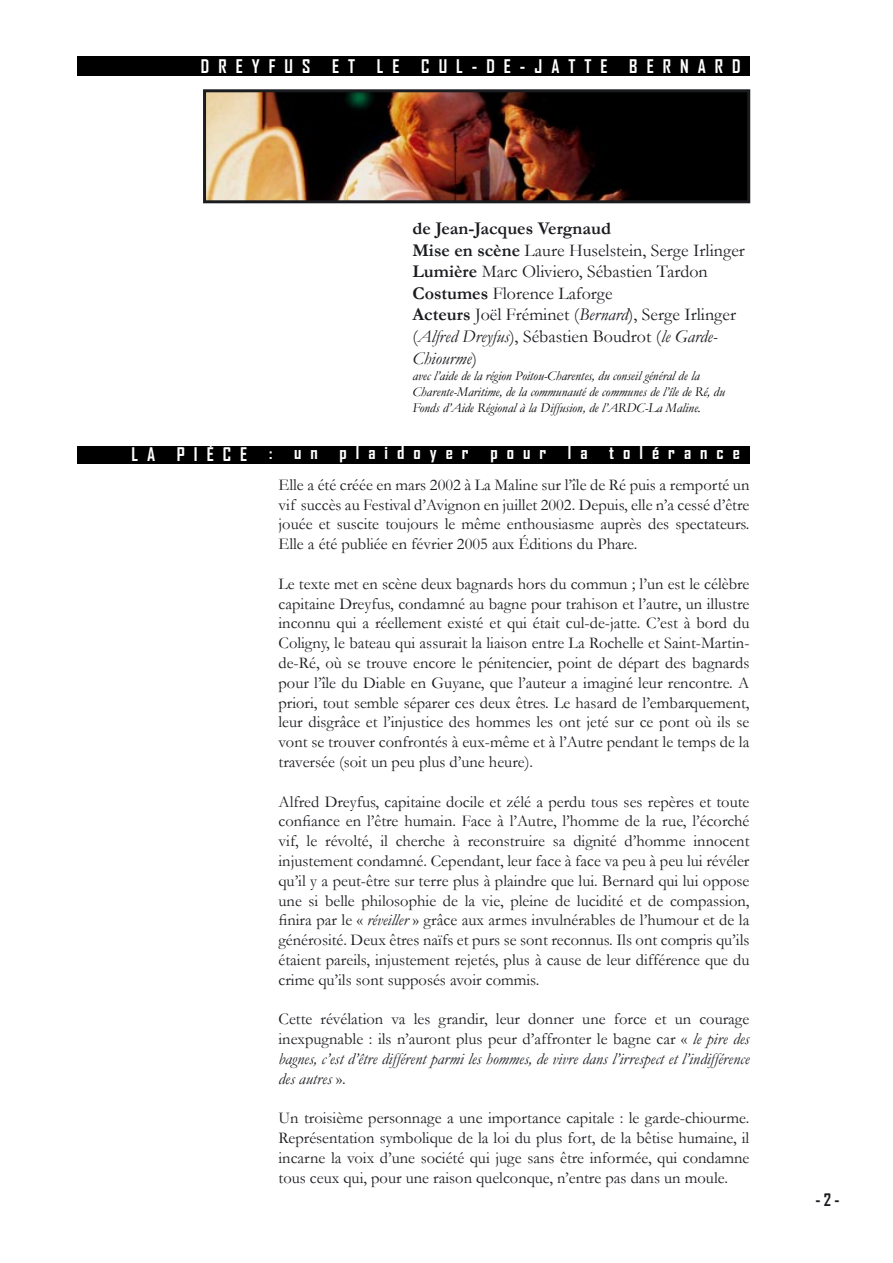
<style>
.page{position:relative;width:893px;height:1263px;background:#fff}
.page>*{position:absolute;margin:0;border:0;box-sizing:border-box;transform-origin:0 0}
.t1{font:18px/21.6px "Garamond";color:#1b1c20}
.t2{font:700 18px "Agency FB";letter-spacing:.5em;color:#fff}
.t3{font:700 18px "Garamond";color:#1b1c20}
.t4{font:16.5px/19.8px "Garamond";color:#1b1c20;text-align:justify}
.t5{font:700 16.5px "Agency FB";color:#1b1c20}
.t6{font:italic 13.5px/16.2px "Garamond";color:#050000}
.s1{font-weight:700}
.s2{font-style:italic}
</style>
<div class="page">
<div style="left:77px;top:56px;width:672px;height:20px;background:#000"></div>
<div style="left:77px;top:446px;width:672px;height:17px;background:#000"></div>
<img style="left:207px;top:93px;width:539px;height:106px">
<div style="left:203px;top:89px;width:547px;height:114px;border:3px solid #1b1c20"></div>
<p class="t2" style="left:201px;top:55px;width:541px">DREYFUS ET LE CUL-DE-JATTE BERNARD</p>
<p class="t3" style="left:412px;top:216px;width:200px">de Jean-Jacques Vergnaud</p>
<p class="t1" style="left:412px;top:239px;width:334px"><span class="s1">Mise en scène</span> Laure Huselstein, Serge Irlinger</p>
<p class="t1" style="left:412px;top:260px;width:297px"><span class="s1">Lumière</span> Marc Oliviero, Sébastien Tardon</p>
<p class="t1" style="left:412px;top:282px;width:202px"><span class="s1">Costumes</span> Florence Laforge</p>
<p class="t1" style="left:412px;top:303px;width:325px"><span class="s1">Acteurs</span> Joël Fréminet (<span class="s2">Bernard</span>), Serge Irlinger (<span class="s2">Alfred Dreyfus</span>), Sébastien Boudrot (<span class="s2">le Garde-<br>Chiourme</span>)</p>
<p class="t6" style="left:412px;top:367px;width:314px">avec l’aide de la région Poitou-Charentes, du conseil général de la<br>Charente-Maritime, de la communauté de communes de l’île de Ré, du<br>Fonds d’Aide Régional à la Diffusion, de l’ARDC-La Maline.</p>
<p class="t2" style="left:131px;top:441px;width:610px">LA PIÈCE : un plaidoyer pour la tolérance</p>
<p class="t4" style="left:279px;top:474px;width:472px">Elle a été créée en mars 2002 à La Maline sur l’île de Ré puis a remporté un vif succès au Festival d’Avignon en juillet 2002. Depuis, elle n’a cessé d’être jouée et suscite toujours le même enthousiasme auprès des spectateurs.<br>Elle a été publiée en février 2005 aux Éditions du Phare.</p>
<p class="t4" style="left:279px;top:573px;width:472px">Le texte met en scène deux bagnards hors du commun ; l’un est le célèbre capitaine Dreyfus, condamné au bagne pour trahison et l’autre, un illustre inconnu qui a réellement existé et qui était cul-de-jatte. C’est à bord du Coligny, le bateau qui assurait la liaison entre La Rochelle et Saint-Martin&shy;de-Ré, où se trouve encore le pénitencier, point de départ des bagnards pour l’île du Diable en Guyane, que l’auteur a imaginé leur rencontre. A priori, tout semble séparer ces deux êtres. Le hasard de l’embarquement, leur disgrâce et l’injustice des hommes les ont jeté sur ce pont où ils se vont se trouver confrontés à eux-même et à l’Autre pendant le temps de la traversée (soit un peu plus d’une heure).</p>
<p class="t4" style="left:279px;top:791px;width:472px">Alfred Dreyfus, capitaine docile et zélé a perdu tous ses repères et toute confiance en l’être humain. Face à l’Autre, l’homme de la rue, l’écorché vif, le révolté, il cherche à reconstruire sa dignité d’homme innocent injustement condamné. Cependant, leur face à face va peu à peu lui révéler qu’il y a peut-être sur terre plus à plaindre que lui. Bernard qui lui oppose une si belle philosophie de la vie, pleine de lucidité et de compassion, finira par le « <span class="s2">réveiller</span> » grâce aux armes invulnérables de l’humour et de la générosité. Deux êtres naïfs et purs se sont reconnus. Ils ont compris qu’ils étaient pareils, injustement rejetés, plus à cause de leur différence que du crime qu’ils sont supposés avoir commis.</p>
<p class="t4" style="left:279px;top:1009px;width:472px">Cette révélation va les grandir, leur donner une force et un courage inexpugnable : ils n’auront plus peur d’affronter le bagne car « <span class="s2">le pire des bagnes, c’est d’être différent parmi les hommes, de vivre dans l’irrespect et l’indifférence des autres</span> ».</p>
<p class="t4" style="left:279px;top:1108px;width:472px">Un troisième personnage a une importance capitale : le garde-chiourme.<br>Représentation symbolique de la loi du plus fort, de la bêtise humaine, il incarne la voix d’une société qui juge sans être informée, qui condamne tous ceux qui, pour une raison quelconque, n’entre pas dans un moule.</p>
<p class="t5" style="left:815px;top:1190px;width:26px">- 2 -</p>
</div>
